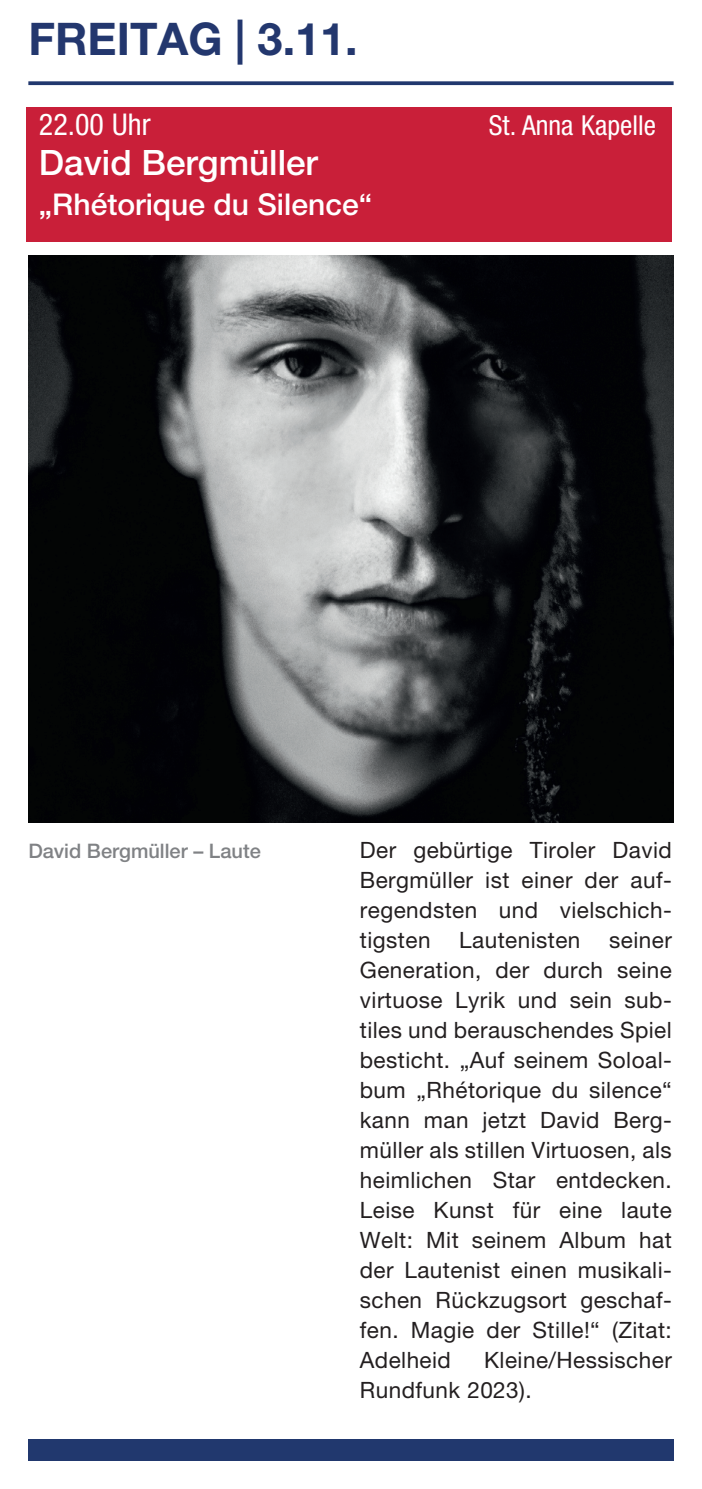
<style>
.page{position:relative;width:702px;height:1489px;background:#fff}
.page>*{position:absolute;margin:0;border:0;box-sizing:border-box;transform-origin:0 0}
.t1{font:700 45px "Helvetica Neue LT Pro";color:#23376e}
.Headline_30_pt{font:500 35px "Helvetica Neue LT Pro";color:#fff}
.Headline_30_pt-2{font:500 30px "Helvetica Neue LT Pro";color:#fff}
.Headline_30_pt-3{font:condensed 30px "Helvetica Neue LT Pro";color:#fff}
.Headline_30_pt-4{font:condensed 27.5px "Helvetica Neue LT Pro";color:#fff}
.Copy_6_pt{font:22.5px/30px "Helvetica Neue LT Pro";letter-spacing:.02em;color:#231f20;text-align:justify}
.Headline_30_pt-5{font:500 20px "Helvetica Neue LT Pro";color:#808285}
</style>
<div class="page">
<svg style="left:28px;top:81px;width:645px;height:4px;background:#334879"></svg>
<img style="left:28px;top:255px;width:645px;height:567px">
<div style="left:28px;top:1439px;width:645px;height:21px;background:#21386e"></div>
<div style="left:27px;top:107px;width:644px;height:134px;background:#c91f39"></div>
<p class="t1" style="left:28px;top:11px;width:331px">FREITAG | 3.11.</p>
<p class="Headline_30_pt-3" style="left:39px;top:106px;width:113px">22.00 Uhr</p>
<p class="Headline_30_pt-4" style="left:489px;top:109px;width:168px">St. Anna Kapelle</p>
<p class="Headline_30_pt" style="left:39px;top:141px;width:280px">David Bergmüller</p>
<p class="Headline_30_pt-2" style="left:39px;top:186px;width:334px">„Rhétorique du Silence“</p>
<p class="Headline_30_pt-5" style="left:28px;top:839px;width:234px">David Bergmüller – Laute</p>
<p class="Copy_6_pt" style="left:360px;top:834px;width:313px">Der gebürtige Tiroler David Bergmüller ist einer der auf&shy;regendsten und vielschich&shy;tigsten</p>
<p class="Copy_6_pt" style="left:360px;top:924px;width:313px;text-indent:249px">seiner Generation, der durch seine virtuose Lyrik und sein sub&shy;tiles und berauschendes Spiel besticht. „Auf seinem Soloal&shy;bum „Rhétorique du silence“ kann man jetzt David Berg&shy;müller als stillen Virtuosen, als heimlichen Star entdecken.<br>Leise Kunst für eine laute Welt: Mit seinem Album hat der Lautenist einen musikali&shy;schen Rückzugsort geschaf&shy;fen. Magie der Stille!“ (Zitat:<br>Adelheid</p>
<p class="Copy_6_pt" style="left:459px;top:924px;width:123px">Lautenisten</p>
<p class="Copy_6_pt" style="left:360px;top:1344px;width:313px;text-indent:124px">Kleine/Hessischer<br>Rundfunk 2023).</p>
</div>
